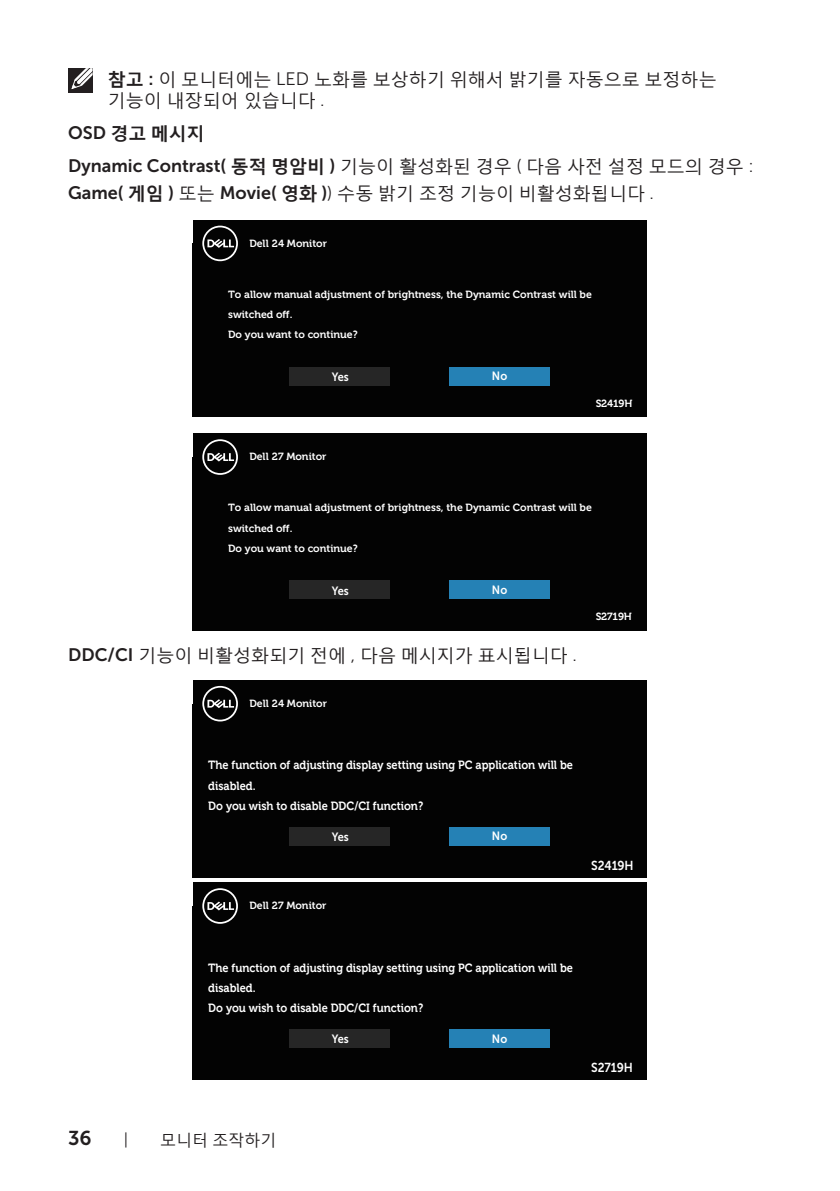
<style>
.page{position:relative;width:840px;height:1191px;background:#fff}
.page>*{position:absolute;margin:0;border:0;box-sizing:border-box;transform-origin:0 0}
.t1{font:20px "Museo Sans For Dell 700";color:#231f20}
.text{font:18px/21.6px "Malgun Gothic";color:#231f20}
.text-2{font:700 18px "Malgun Gothic";color:#231f20}
.t2{font:16px "Malgun Gothic";color:#231f20}
.t3{font:16px "Museo Sans For Dell 300";color:#231f20}
.t4{font:13px "Museo Sans For Dell 700";letter-spacing:-.015em;color:#fff;scale:.92 1}
.t5{font:700 12px/20.4px "Museo For Dell";color:#fff;scale:.92 1}
.t6{font:12px "Museo Sans For Dell 700";color:#fff;scale:.92 1}
.t7{font:700 10.4px/20.2px "Museo For Dell";color:#fff}
.s1{font-weight:700}
.s2{font-family:"Museo Sans For Dell 700"}
.s3{font-family:"Museo Sans For Dell 300"}
.s4{font-family:"Museo Sans For Dell 700";font-weight:400}
</style>
<div class="page">
<div style="left:68px;top:68px;width:24px;height:25px;background:#231f20"></div>
<svg style="left:71px;top:68px;width:22px;height:22px"></svg>
<div style="left:193px;top:243px;width:453px;height:174px;background:#030303"></div>
<div style="left:193px;top:219px;width:453px;height:48px;background:#030303"></div>
<div style="left:289px;top:367px;width:100px;height:19px;background:#262626"></div>
<div style="left:449px;top:367px;width:100px;height:19px;background:#2581b5"></div>
<svg style="left:202px;top:226px;width:36px;height:35px"></svg>
<div style="left:193px;top:457px;width:453px;height:174px;background:#030303"></div>
<div style="left:193px;top:433px;width:453px;height:48px;background:#030303"></div>
<div style="left:289px;top:580px;width:100px;height:19px;background:#262626"></div>
<div style="left:449px;top:580px;width:100px;height:19px;background:#2581b5"></div>
<svg style="left:202px;top:439px;width:36px;height:36px"></svg>
<div style="left:193px;top:703px;width:453px;height:174px;background:#030303"></div>
<div style="left:193px;top:680px;width:453px;height:48px;background:#030303"></div>
<svg style="left:202px;top:686px;width:36px;height:35px"></svg>
<div style="left:289px;top:827px;width:100px;height:19px;background:#262626"></div>
<div style="left:449px;top:827px;width:100px;height:19px;background:#2581b5"></div>
<div style="left:193px;top:906px;width:453px;height:173px;background:#030303"></div>
<div style="left:193px;top:882px;width:453px;height:48px;background:#030303"></div>
<svg style="left:202px;top:888px;width:36px;height:35px"></svg>
<div style="left:289px;top:1029px;width:100px;height:19px;background:#262626"></div>
<div style="left:449px;top:1029px;width:100px;height:19px;background:#2581b5"></div>
<p class="text" style="left:108px;top:68px;width:610px"><span class="s1">참고</span> <span class="s2">:</span> 이 모니터에는 <span class="s3">LED</span> 노화를 보상하기 위해서 밝기를 자동으로 보정하는 기능이 내장되어 있습니다 <span class="s3">.</span></p>
<p class="text-2" style="left:68px;top:122px;width:138px"><span class="s4">OSD</span> 경고 메시지</p>
<p class="text" style="left:68px;top:153px;width:686px;line-height:26.4px"><span class="s2">Dynamic Contrast(</span> <span class="s1">동적 명암비</span> <span class="s2">)</span> 기능이 활성화된 경우 <span class="s3">(</span> 다음 사전 설정 모드의 경우 <span class="s3">:<br></span><span class="s2">Game(</span> <span class="s1">게임</span> <span class="s2">)</span> 또는 <span class="s2">Movie(</span> <span class="s1">영화</span> <span class="s2">)</span><span class="s3">)</span> 수동 밝기 조정 기능이 비활성화됩니다 <span class="s3">.</span></p>
<p class="t7" style="left:249px;top:233px;width:79px">Dell 24 Monitor</p>
<p class="t7" style="left:228px;top:284px;width:365px">To allow manual adjustment of brightness, the Dynamic Contrast will be</p>
<p class="t7" style="left:228px;top:304px;width:131px">switched off.<br>Do you want to continue?</p>
<p class="t6" style="left:331px;top:370px;width:20px">Yes</p>
<p class="t6" style="left:491px;top:369px;width:18px">No</p>
<p class="t7" style="left:249px;top:447px;width:78px">Dell 27 Monitor</p>
<p class="t7" style="left:595px;top:393px;width:38px">S2419H</p>
<p class="t7" style="left:228px;top:498px;width:365px">To allow manual adjustment of brightness, the Dynamic Contrast will be</p>
<p class="t7" style="left:228px;top:518px;width:131px">switched off.<br>Do you want to continue?</p>
<p class="t6" style="left:331px;top:583px;width:20px">Yes</p>
<p class="t6" style="left:491px;top:583px;width:18px">No</p>
<p class="text" style="left:68px;top:644px;width:510px"><span class="s2">DDC/CI</span> 기능이 비활성화되기 전에 <span class="s3">,</span> 다음 메시지가 표시됩니다 <span class="s3">.</span></p>
<p class="t7" style="left:249px;top:693px;width:79px">Dell 24 Monitor</p>
<p class="t7" style="left:595px;top:607px;width:38px">S2719H</p>
<p class="t5" style="left:208px;top:755px;width:397px">The function of adjusting display setting using PC application will be disabled.<br>Do you wish to disable DDC/CI function?</p>
<p class="t6" style="left:331px;top:830px;width:20px">Yes</p>
<p class="t6" style="left:491px;top:829px;width:18px">No</p>
<p class="t7" style="left:249px;top:895px;width:78px">Dell 27 Monitor</p>
<p class="t4" style="left:591px;top:858px;width:48px">S2419H</p>
<p class="t5" style="left:208px;top:957px;width:397px">The function of adjusting display setting using PC application will be disabled.<br>Do you wish to disable DDC/CI function?</p>
<p class="t6" style="left:331px;top:1032px;width:20px">Yes</p>
<p class="t6" style="left:491px;top:1031px;width:18px">No</p>
<p class="t4" style="left:591px;top:1060px;width:47px">S2719H</p>
<h1 class="t1" style="left:68px;top:1126px;width:25px">36</h1>
<h3 class="t3" style="left:124px;top:1130px;width:6px">|</h3>
<h3 class="t2" style="left:160px;top:1129px;width:118px">모니터 조작하기</h3>
</div>
